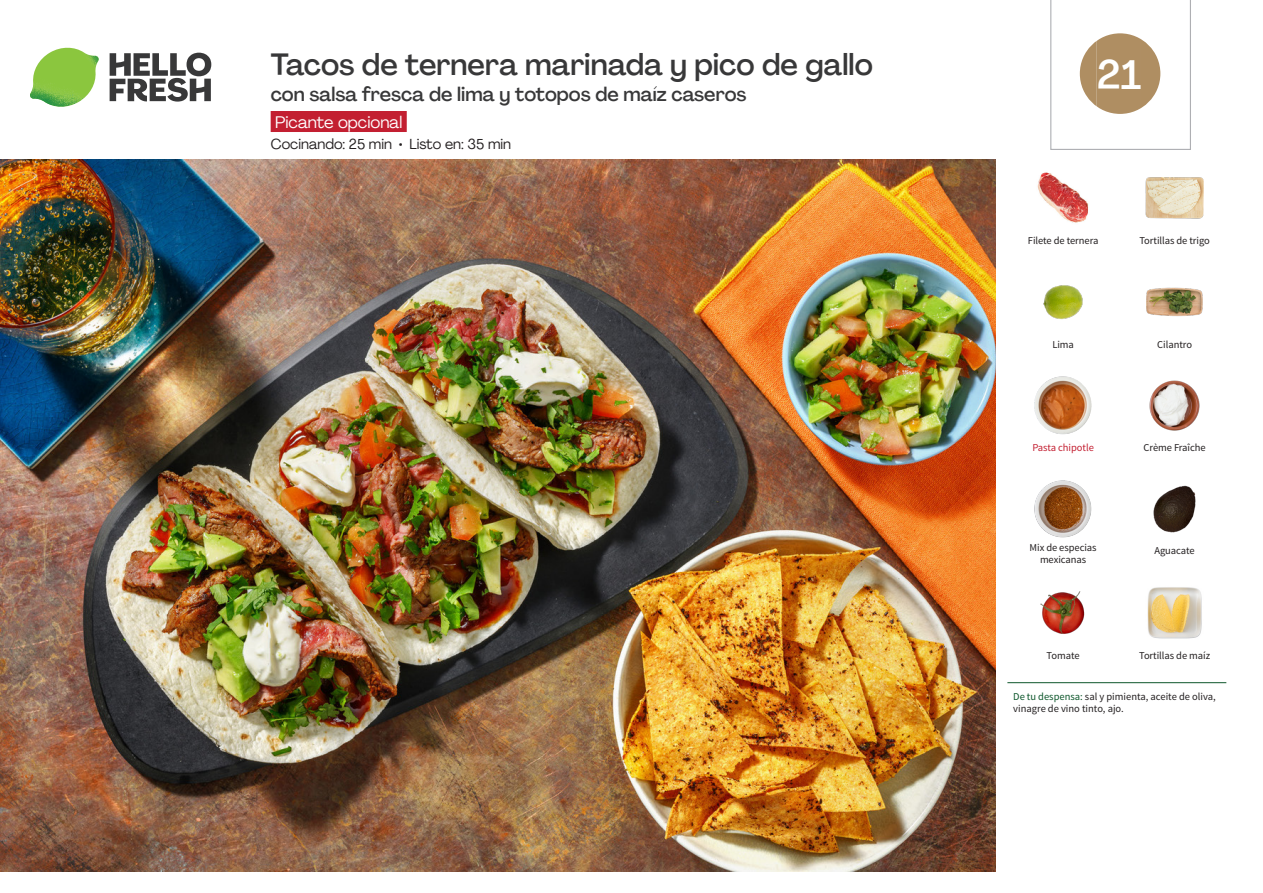
<style>
.page{position:relative;width:1263px;height:893px;background:#fff}
.page>*{position:absolute;margin:0;border:0;box-sizing:border-box;transform-origin:0 0}
._24_Recipe_Nr_Bag{font:500 40.5px "Agrandir";color:#fff}
._15_Titel_UK{font:500 30px "Agrandir";color:#383839}
._15_Titel_UK-2{font:500 19.5px "Agrandir";color:#383839}
._02_Box_Type{font:16.5px "Agrandir";color:#fff}
._02_Box_Type-2{font:14.25px "Agrandir";color:#231f20}
._18_FRONT_ingredients_UK{font:10.5px/12px "Source Sans Pro";letter-spacing:-.005em;color:#231f20}
._18_FRONT_ingredients_UK-2{font:10.5px "Source Sans Pro";letter-spacing:-.005em;color:#c31f31}
.s1{color:#0e572c}
</style>
<div class="page">
<svg style="left:110px;top:53px;width:101px;height:49px"></svg>
<img style="left:30px;top:48px;width:69px;height:59px">
<img style="left:0;top:159px;width:995px;height:713px">
<div style="left:271px;top:111px;width:136px;height:21px;background:#c31f31"></div>
<img style="left:1037px;top:172px;width:52px;height:51px">
<img style="left:1146px;top:177px;width:57px;height:42px">
<img style="left:1146px;top:287px;width:57px;height:30px">
<img style="left:1043px;top:285px;width:40px;height:34px">
<img style="left:1149px;top:380px;width:51px;height:51px">
<img style="left:1034px;top:377px;width:58px;height:57px">
<img style="left:1153px;top:485px;width:43px;height:48px">
<img style="left:1034px;top:480px;width:58px;height:58px">
<img style="left:1147px;top:587px;width:55px;height:52px">
<img style="left:1040px;top:591px;width:45px;height:43px">
<hr style="left:1007px;top:682px;width:219px;height:1px;background:#0e572c">
<svg style="left:1050px;top:0;width:141px;height:150px"></svg>
<p class="_15_Titel_UK" style="left:271px;top:46px;width:604px">Tacos de ternera marinada y pico de gallo</p>
<p class="_15_Titel_UK-2" style="left:271px;top:82px;width:477px">con salsa fresca de lima y totopos de maíz caseros</p>
<p class="_02_Box_Type" style="left:275px;top:112px;width:129px">Picante opcional</p>
<p class="_02_Box_Type-2" style="left:271px;top:135px;width:242px">Cocinando: 25 min • Listo en: 35 min</p>
<p class="_24_Recipe_Nr_Bag" style="left:1097px;top:50px;width:46px">21</p>
<p class="_18_FRONT_ingredients_UK" style="left:1028px;top:235px;width:72px">Filete de ternera</p>
<p class="_18_FRONT_ingredients_UK" style="left:1139px;top:235px;width:72px">Tortillas de trigo</p>
<p class="_18_FRONT_ingredients_UK" style="left:1052px;top:339px;width:23px">Lima</p>
<p class="_18_FRONT_ingredients_UK" style="left:1157px;top:339px;width:36px">Cilantro</p>
<p class="_18_FRONT_ingredients_UK-2" style="left:1032px;top:441px;width:63px">Pasta chipotle</p>
<p class="_18_FRONT_ingredients_UK" style="left:1143px;top:441px;width:64px">Crème Fraîche</p>
<p class="_18_FRONT_ingredients_UK" style="left:1029px;top:541px;width:69px">Mix de especias</p>
<p class="_18_FRONT_ingredients_UK" style="left:1154px;top:545px;width:42px">Aguacate</p>
<p class="_18_FRONT_ingredients_UK" style="left:1040px;top:553px;width:48px">mexicanas</p>
<p class="_18_FRONT_ingredients_UK" style="left:1046px;top:649px;width:35px">Tomate</p>
<p class="_18_FRONT_ingredients_UK" style="left:1139px;top:649px;width:73px">Tortillas de maíz</p>
<p class="_18_FRONT_ingredients_UK" style="left:1013px;top:690px;width:204px"><span class="s1">De tu despensa:</span> sal y pimienta, aceite de oliva, vinagre de vino tinto, ajo.</p>
</div>
